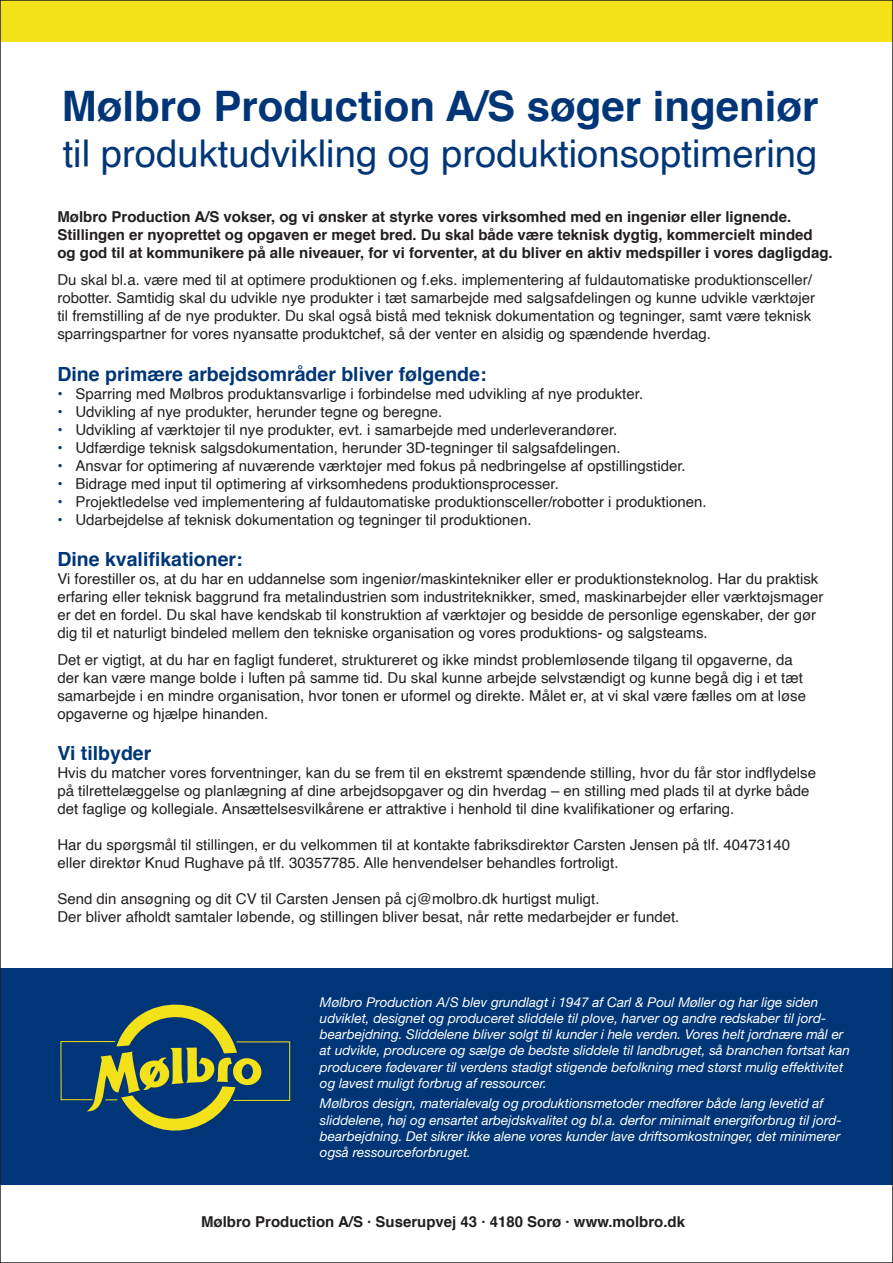
<style>
.page{position:relative;width:893px;height:1263px;background:#fff}
.page>*{position:absolute;margin:0;border:0;box-sizing:border-box;transform-origin:0 0}
.t1{font:700 42px "Helvetica";color:#003677}
.t2{font:38.25px "Helvetica";color:#003677}
.t3{font:700 19.5px "Helvetica";color:#003677}
.t4{font:15px/18px "Helvetica";color:#231f20}
.t5{font:700 15px/18px "Helvetica";color:#231f20}
.t6{font:italic 13.5px/16.2px "Helvetica Neue LT Std";color:#fff}
.s1{color:#003677}
</style>
<div class="page">
<div style="left:0;top:968px;width:893px;height:217px;background:#003677"></div>
<svg style="left:60px;top:1004px;width:230px;height:127px"></svg>
<div style="left:0;top:0;width:893px;height:41px;background:#f3e119"></div>
<p class="t1" style="left:62px;top:72px;width:758px">Mølbro Production A/S søger ingeniør</p>
<p class="t2" style="left:63px;top:124px;width:756px">til produktudvikling og produktionsoptimering</p>
<p class="t5" style="left:57px;top:208px;width:757px">Mølbro Production A/S vokser, og vi ønsker at styrke vores virksomhed med en ingeniør eller lignende.<br>Stillingen er nyoprettet og opgaven er meget bred. Du skal både være teknisk dygtig, kommercielt minded</p>
<p class="t5" style="left:57px;top:244px;width:777px">og god til at kommunikere på alle niveauer, for vi forventer, at du bliver en aktiv medspiller i vores dagligdag.</p>
<p class="t4" style="left:57px;top:271px;width:759px">Du skal bl.a. være med til at optimere produktionen og f.eks. implementering af fuldautomatiske produktionsceller/ robotter. Samtidig skal du udvikle nye produkter i tæt samarbejde med salgsafdelingen og kunne udvikle værktøjer til fremstilling af de nye produkter. Du skal også bistå med teknisk dokumentation og tegninger, samt være teknisk sparringspartner for vores nyansatte produktchef, så der venter en alsidig og spændende hverdag.</p>
<p class="t3" style="left:57px;top:358px;width:431px">Dine primære arbejdsområder bliver følgende:</p>
<p class="t4" style="left:57px;top:385px;width:587px"><span class="s1">•</span> Sparring med Mølbros produktansvarlige i forbindelse med udvikling af nye produkter.</p>
<p class="t4" style="left:57px;top:403px;width:386px"><span class="s1">•</span> Udvikling af nye produkter, herunder tegne og beregne.</p>
<p class="t4" style="left:57px;top:421px;width:561px"><span class="s1">•</span> Udvikling af værktøjer til nye produkter, evt. i samarbejde med underleverandører.</p>
<p class="t4" style="left:57px;top:439px;width:565px"><span class="s1">•</span> Udfærdige teknisk salgsdokumentation, herunder 3D-tegninger til salgsafdelingen.</p>
<p class="t4" style="left:57px;top:457px;width:630px"><span class="s1">•</span> Ansvar for optimering af nuværende værktøjer med fokus på nedbringelse af opstillingstider.</p>
<p class="t4" style="left:57px;top:475px;width:503px"><span class="s1">•</span> Bidrage med input til optimering af virksomhedens produktionsprocesser.</p>
<p class="t4" style="left:57px;top:493px;width:651px"><span class="s1">•</span> Projektledelse ved implementering af fuldautomatiske produktionsceller/robotter i produktionen.</p>
<p class="t4" style="left:57px;top:511px;width:476px"><span class="s1">•</span> Udarbejdelse af teknisk dokumentation og tegninger til produktionen.</p>
<p class="t3" style="left:57px;top:543px;width:187px">Dine kvalifikationer:</p>
<p class="t4" style="left:57px;top:570px;width:768px">Vi forestiller os, at du har en uddannelse som ingeniør/maskintekniker eller er produktionsteknolog. Har du praktisk erfaring eller teknisk baggrund fra metalindustrien som industriteknikker, smed, maskinarbejder eller værktøjsmager er det en fordel. Du skal have kendskab til konstruktion af værktøjer og besidde de personlige egenskaber, der gør dig til et naturligt bindeled mellem den tekniske organisation og vores produktions- og salgsteams.</p>
<p class="t4" style="left:57px;top:651px;width:750px">Det er vigtigt, at du har en fagligt funderet, struktureret og ikke mindst problemløsende tilgang til opgaverne, da der kan være mange bolde i luften på samme tid. Du skal kunne arbejde selvstændigt og kunne begå dig i et tæt samarbejde i en mindre organisation, hvor tonen er uformel og direkte. Målet er, at vi skal være fælles om at løse opgaverne og hjælpe hinanden.</p>
<p class="t3" style="left:57px;top:738px;width:95px">Vi tilbyder</p>
<p class="t4" style="left:57px;top:765px;width:760px">Hvis du matcher vores forventninger, kan du se frem til en ekstremt spændende stilling, hvor du får stor indflydelse på tilrettelæggelse og planlægning af dine arbejdsopgaver og din hverdag – en stilling med plads til at dyrke både det faglige og kollegiale. Ansættelsesvilkårene er attraktive i henhold til dine kvalifikationer og erfaring.</p>
<p class="t4" style="left:57px;top:837px;width:734px">Har du spørgsmål til stillingen, er du velkommen til at kontakte fabriksdirektør Carsten Jensen på tlf. 40473140</p>
<p class="t4" style="left:57px;top:855px;width:563px">eller direktør Knud Rughave på tlf. 30357785. Alle henvendelser behandles fortroligt.</p>
<p class="t4" style="left:57px;top:891px;width:544px">Send din ansøgning og dit CV til Carsten Jensen på cj@molbro.dk hurtigst muligt.</p>
<p class="t4" style="left:57px;top:909px;width:623px">Der bliver afholdt samtaler løbende, og stillingen bliver besat, når rette medarbejder er fundet.</p>
<p class="t6" style="left:320px;top:994px;width:531px">Mølbro Production A/S blev grundlagt i 1947 af Carl &amp; Poul Møller og har lige siden udviklet, designet og produceret sliddele til plove, harver og andre redskaber til jord&shy;bearbejdning. Sliddelene bliver solgt til kunder i hele verden. Vores helt jordnære mål er at udvikle, producere og sælge de bedste sliddele til landbruget, så branchen fortsat kan producere fødevarer til verdens stadigt stigende befolkning med størst mulig effektivitet og lavest muligt forbrug af ressourcer.</p>
<p class="t6" style="left:320px;top:1095px;width:523px">Mølbros design, materialevalg og produktionsmetoder medfører både lang levetid af sliddelene, høj og ensartet arbejdskvalitet og bl.a. derfor minimalt energiforbrug til jord&shy;bearbejdning. Det sikrer ikke alene vores kunder lave driftsomkostninger, det minimerer også ressourceforbruget.</p>
<p class="t5" style="left:201px;top:1212px;width:486px">Mølbro Production A/S · Suserupvej 43 · 4180 Sorø · www.molbro.dk</p>
</div>
